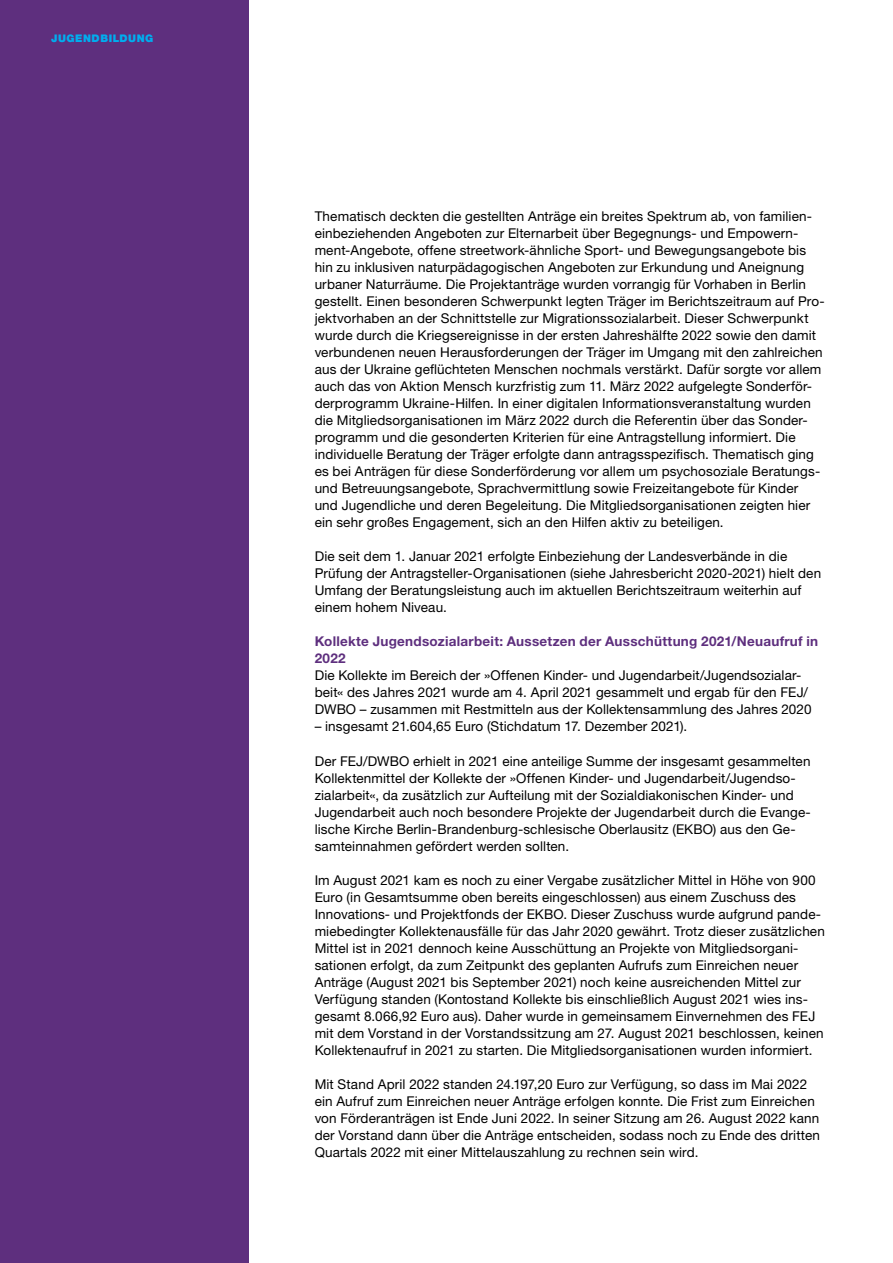
<style>
.page{position:relative;width:893px;height:1263px;background:#fff}
.page>*{position:absolute;margin:0;border:0;box-sizing:border-box;transform-origin:0 0}
.t1{font:13.5px/17px "Helvetica Neue LT Pro";letter-spacing:.01em;color:#000}
.t2{font:700 13.5px/17px "Helvetica Neue LT Pro";letter-spacing:.02em;color:#5e2f7e}
.t3{font:900 10.5px "Helvetica Neue LT Pro";letter-spacing:.055em;color:#00aeef}
</style>
<div class="page">
<div style="left:0;top:0;width:249px;height:1263px;background:#5e2f7e"></div>
<p class="t3" style="left:51px;top:31px;width:49px">JUGENDBI</p>
<p class="t3" style="left:113px;top:31px;width:41px">LDUNG</p>
<p class="t1" style="left:315px;top:208px;width:511px">Thematisch deckten die gestellten Anträge ein breites Spektrum ab, von familien&shy;einbeziehenden Angeboten zur Elternarbeit über Begegnungs- und Empowern&shy;ment-Angebote, offene streetwork-ähnliche Sport- und Bewegungsangebote bis hin zu inklusiven naturpädagogischen Angeboten zur Erkundung und Aneignung urbaner Naturräume. Die Projektanträge wurden vorrangig für Vorhaben in Berlin gestellt. Einen besonderen Schwerpunkt legten Träger im Berichtszeitraum auf Pro&shy;jektvorhaben an der Schnittstelle zur Migrationssozialarbeit. Dieser Schwerpunkt wurde durch die Kriegsereignisse in der ersten Jahreshälfte 2022 sowie den damit verbundenen neuen Herausforderungen der Träger im Umgang mit den zahlreichen aus der Ukraine geflüchteten Menschen nochmals verstärkt. Dafür sorgte vor allem auch das von Aktion Mensch kurzfristig zum 11. März 2022 aufgelegte Sonderför&shy;derprogramm Ukraine-Hilfen. In einer digitalen Informationsveranstaltung wurden die Mitgliedsorganisationen im März 2022 durch die Referentin über das Sonder&shy;programm und die gesonderten Kriterien für eine Antragstellung informiert. Die individuelle Beratung der Träger erfolgte dann antragsspezifisch. Thematisch ging es bei Anträgen für diese Sonderförderung vor allem um psychosoziale Beratungs&shy;und Betreuungsangebote, Sprachvermittlung sowie Freizeitangebote für Kinder und Jugendliche und deren Begeleitung. Die Mitgliedsorganisationen zeigten hier ein sehr großes Engagement, sich an den Hilfen aktiv zu beteiligen.</p>
<p class="t1" style="left:315px;top:548px;width:508px">Die seit dem 1. Januar 2021 erfolgte Einbeziehung der Landesverbände in die Prüfung der Antragsteller-Organisationen (siehe Jahresbericht 2020-2021) hielt den Umfang der Beratungsleistung auch im aktuellen Berichtszeitraum weiterhin auf einem hohem Niveau.</p>
<p class="t2" style="left:315px;top:633px;width:505px">Kollekte Jugendsozialarbeit: Aussetzen der Ausschüttung 2021/Neuaufruf in<br>2022</p>
<p class="t1" style="left:315px;top:667px;width:498px">Die Kollekte im Bereich der »Offenen Kinder- und Jugendarbeit/Jugendsozialar&shy;beit« des Jahres 2021 wurde am 4. April 2021 gesammelt und ergab für den FEJ/<br>DWBO – zusammen mit Restmitteln aus der Kollektensammlung des Jahres 2020</p>
<p class="t1" style="left:315px;top:718px;width:374px">– insgesamt 21.604,65 Euro (Stichdatum 17. Dezember 2021).</p>
<p class="t1" style="left:315px;top:752px;width:498px">Der FEJ/DWBO erhielt in 2021 eine anteilige Summe der insgesamt gesammelten Kollektenmittel der Kollekte der »Offenen Kinder- und Jugendarbeit/Jugendso&shy;zialarbeit«, da zusätzlich zur Aufteilung mit der Sozialdiakonischen Kinder- und Jugendarbeit auch noch besondere Projekte der Jugendarbeit durch die Evange&shy;lische Kirche Berlin-Brandenburg-schlesische Oberlausitz (EKBO) aus den Ge&shy;samteinnahmen gefördert werden sollten.</p>
<p class="t1" style="left:315px;top:871px;width:512px">Im August 2021 kam es noch zu einer Vergabe zusätzlicher Mittel in Höhe von 900<br>Euro (in Gesamtsumme oben bereits eingeschlossen) aus einem Zuschuss des Innovations- und Projektfonds der EKBO. Dieser Zuschuss wurde aufgrund pande&shy;miebedingter Kollektenausfälle für das Jahr 2020 gewährt. Trotz dieser zusätzlichen Mittel ist in 2021 dennoch keine Ausschüttung an Projekte von Mitgliedsorgani&shy;sationen erfolgt, da zum Zeitpunkt des geplanten Aufrufs zum Einreichen neuer Anträge (August 2021 bis September 2021) noch keine ausreichenden Mittel zur Verfügung standen (Kontostand Kollekte bis einschließlich August 2021 wies ins&shy;gesamt 8.066,92 Euro aus). Daher wurde in gemeinsamem Einvernehmen des FEJ mit dem Vorstand in der Vorstandssitzung am 27. August 2021 beschlossen, keinen Kollektenaufruf in 2021 zu starten. Die Mitgliedsorganisationen wurden informiert.</p>
<p class="t1" style="left:315px;top:1075px;width:507px">Mit Stand April 2022 standen 24.197,20 Euro zur Verfügung, so dass im Mai 2022 ein Aufruf zum Einreichen neuer Anträge erfolgen konnte. Die Frist zum Einreichen von Förderanträgen ist Ende Juni 2022. In seiner Sitzung am 26. August 2022 kann der Vorstand dann über die Anträge entscheiden, sodass noch zu Ende des dritten Quartals 2022 mit einer Mittelauszahlung zu rechnen sein wird.</p>
</div>
